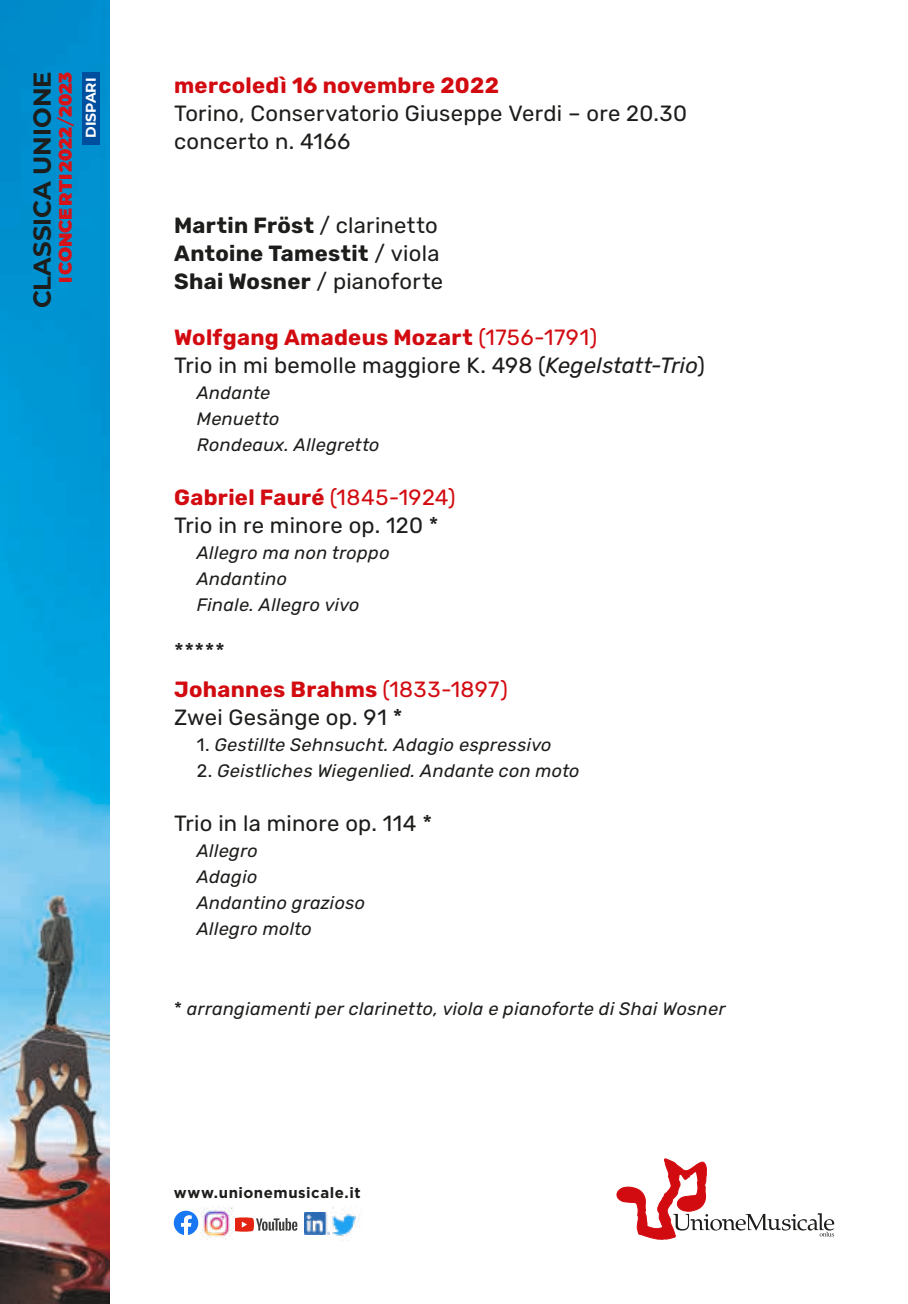
<style>
.page{position:relative;width:908px;height:1304px;background:#fff}
.page>*{position:absolute;margin:0;border:0;box-sizing:border-box;transform-origin:0 0}
.t1{font:700 24.4px "Montserrat";color:#1d1d1b}
.t2{font:22px/28px "Rubik";letter-spacing:.01em;color:#1d1d1b}
.t3{font:700 22px/28px "Rubik";letter-spacing:.015em;color:#1d1d1b}
.t4{font:700 22px/38px "Rubik";letter-spacing:.015em;color:#d20b11}
.t5{font:italic 18px/26px "Rubik";letter-spacing:.02em;color:#1d1d1b}
.t6{font:900 18px "Montserrat";letter-spacing:-.01em;color:#d51318}
.t7{font:700 15px "Gotham";letter-spacing:.035em;color:#1d1d1b}
.t8{font:700 14px "Montserrat";color:#fff}
.s1{font-weight:400}
.s2{font-weight:700;color:#d20b11}
.s3{color:#d20b11}
.s4{font-style:italic}
.s5{font-weight:400;color:#1d1d1b}
.s6{font-style:normal}
</style>
<div class="page">
<img style="left:332px;top:1206px;width:28px;height:30px">
<svg style="left:235px;top:1217px;width:62px;height:15px"></svg>
<svg style="left:174px;top:1211px;width:24px;height:24px"></svg>
<img style="left:201px;top:1207px;width:32px;height:32px">
<img style="left:304px;top:1213px;width:25px;height:22px">
<img style="left:0;top:0;width:109px;height:1304px">
<svg style="left:616px;top:1158px;width:217px;height:82px"></svg>
<div style="left:82px;top:72px;width:17px;height:72px;background:#004f9f"></div>
<h1 class="t1" style="left:25px;top:308px;width:238px;rotate:-90deg">CLASSICA UNIONE</h1>
<p class="t6" style="left:52px;top:283px;width:213px;rotate:-90deg">I CONCERTI 2022<span class="s1">/</span>2023</p>
<p class="t8" style="left:81px;top:138px;width:62px;rotate:-90deg">DISPARI</p>
<p class="t4" style="left:174px;top:67px;width:326px">mercoledì 16 novembre 2022</p>
<p class="t2" style="left:174px;top:100px;width:514px">Torino, Conservatorio Giuseppe Verdi – ore 20.30 concerto n. 4166</p>
<p class="t3" style="left:174px;top:212px;width:270px">Martin Fröst <span class="s1">/ clarinetto<br></span>Antoine Tamestit <span class="s1">/ viola<br></span>Shai Wosner <span class="s1">/ pianoforte</span></p>
<p class="t2" style="left:174px;top:324px;width:532px"><span class="s2">Wolfgang Amadeus Mozart</span> <span class="s3">(1756-1791)<br></span>Trio in mi bemolle maggiore K. 498 (<span class="s4">Kegelstatt-Trio</span>)</p>
<p class="t5" style="left:197px;top:380px;width:184px">Andante<br>Menuetto<br>Rondeaux. Allegretto</p>
<p class="t2" style="left:174px;top:484px;width:283px"><span class="s2">Gabriel Fauré</span> <span class="s3">(1845-1924)<br></span>Trio in re minore op. 120 *</p>
<p class="t5" style="left:197px;top:540px;width:194px">Allegro ma non troppo<br>Andantino<br>Finale. Allegro vivo</p>
<p class="t4" style="left:174px;top:633px;width:335px"><span class="s5">*****<br></span>Johannes Brahms <span class="s1">(1833-1897)</span></p>
<p class="t2" style="left:174px;top:704px;width:230px">Zwei Gesänge op. 91 *</p>
<p class="t5" style="left:197px;top:732px;width:356px"><span class="s6">1.</span> Gestillte Sehnsucht. Adagio espressivo</p>
<p class="t5" style="left:197px;top:758px;width:384px"><span class="s6">2.</span> Geistliches Wiegenlied. Andante con moto</p>
<p class="t2" style="left:174px;top:810px;width:259px">Trio in la minore op. 114 *</p>
<p class="t5" style="left:197px;top:838px;width:170px">Allegro<br>Adagio<br>Andantino grazioso<br>Allegro molto</p>
<p class="t5" style="left:174px;top:996px;width:552px"><span class="s6">*</span> arrangiamenti per clarinetto, viola e pianoforte di Shai Wosner</p>
<p class="t7" style="left:174px;top:1182px;width:188px">www.unionemusicale.it</p>
</div>
